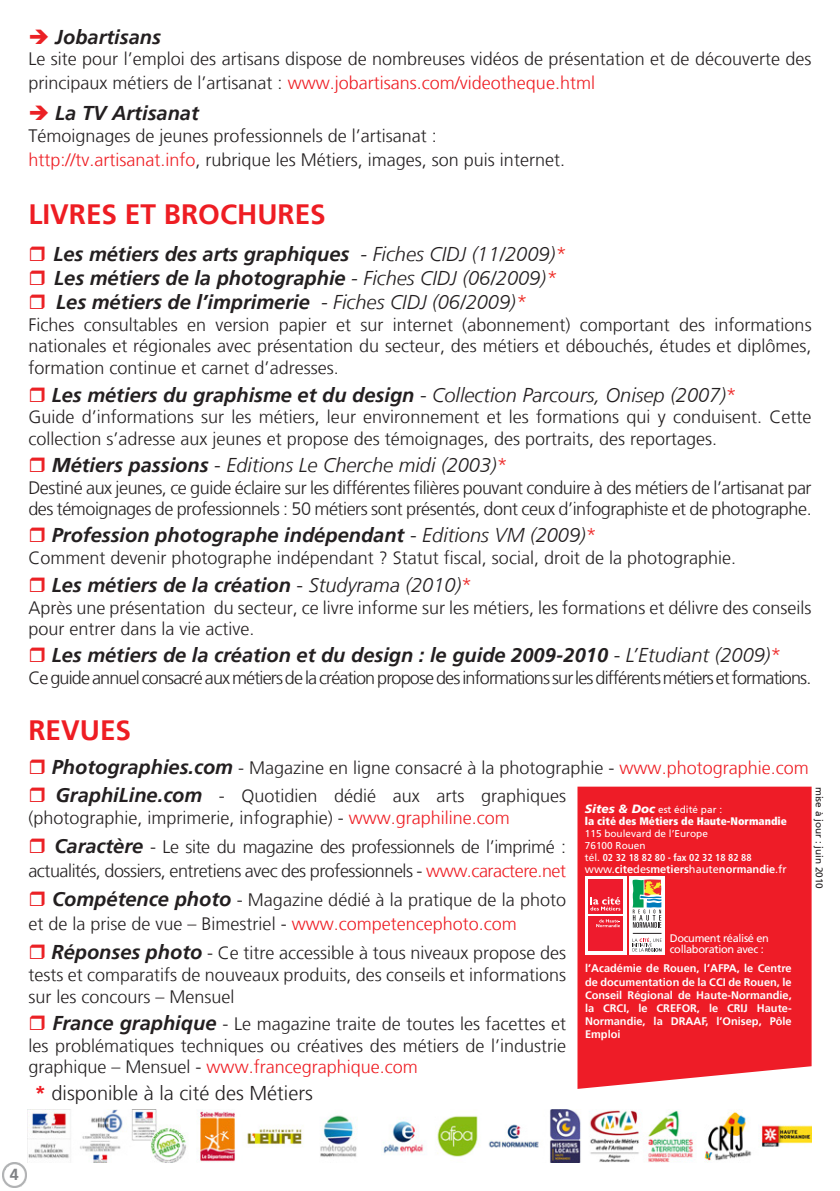
<style>
.page{position:relative;width:840px;height:1191px;background:#fff}
.page>*{position:absolute;margin:0;border:0;box-sizing:border-box;transform-origin:0 0}
.t1{font:700 28px "Frutiger";color:#ee1d23}
.t2{font:italic 700 20px "Frutiger";color:#231f20}
.t3{font:italic 300 20px "Frutiger";color:#231f20}
.t4{font:300 20px "Frutiger";color:#231f20}
.t5{font:300 18px/21.6px "Frutiger";color:#231f20}
.t6{font:300 18px/21.6px "Frutiger";letter-spacing:-.025em;color:#231f20}
.t7{font:300 18px "Frutiger";letter-spacing:-.045em;color:#231f20}
.t8{font:700 16px "Frutiger";color:#808285}
.t9{font:700 11px/13.2px "Frutiger 65";color:#fff;text-align:justify}
.t10{font:11px/10.4px "Frutiger";letter-spacing:-.03em;color:#fff}
.t11{font:900 condensed 11px "Frutiger";color:#fff}
.t12{font:10px "Frutiger";color:#fff}
.t13{font:700 condensed 10px "Frutiger";color:#fff}
.t14{font:10px "Frutiger 55 Roman";color:#fff}
.t15{font:10px "Frutiger 55 Roman";color:#231f20}
.s1{color:#eb2125}
.s2{color:#ee1d23}
.s3{font-weight:300}
.s4{font-weight:300;color:#ee2d27}
.s5{font-weight:300;font-style:normal}
.s6{font-weight:300;font-style:normal;color:#ee302f}
.s7{font-weight:700}
.s8{font-style:normal}
.s9{font-style:normal;color:#ee302f}
.s10{font-weight:700;font-style:italic;font-size:20px}
.s11{font-family:"Frutiger";font-weight:900;font-style:italic;font-size:12px}
.s12{font-weight:400;font-stretch:normal}
.s13{font-family:"Frutiger";font-weight:400}
.s14{font-weight:700;color:#ee1d23}
</style>
<div class="page">
<div style="left:577px;top:786px;width:234px;height:303px;background:#ee1c27"></div>
<div style="left:584px;top:876px;width:41px;height:79px;background:#fff"></div>
<svg style="left:628px;top:876px;width:36px;height:79px"></svg>
<svg style="left:632px;top:879px;width:29px;height:48px"></svg>
<svg style="left:632px;top:933px;width:29px;height:18px"></svg>
<div style="left:587px;top:879px;width:35px;height:35px;background:#ee1b2d"></div>
<svg style="left:590px;top:897px;width:30px;height:13px"></svg>
<div style="left:587px;top:916px;width:35px;height:35px;background:#ee1b2d"></div>
<svg style="left:596px;top:919px;width:23px;height:8px"></svg>
<img style="left:28px;top:1109px;width:783px;height:53px">
<img style="left:2px;top:1162px;width:25px;height:25px">
<p class="t2" style="left:28px;top:25px;width:134px"><span class="s1">➔</span> Jobartisans</p>
<p class="t5" style="left:28px;top:47px;width:784px;line-height:24px">Le site pour l’emploi des artisans dispose de nombreuses vidéos de présentation et de découverte des principaux métiers de l’artisanat : <span class="s2">www.jobartisans.com/videotheque.html</span></p>
<p class="t2" style="left:28px;top:102px;width:172px"><span class="s1">➔</span> La TV Artisanat</p>
<p class="t5" style="left:28px;top:125px;width:410px">Témoignages de jeunes professionnels de l’artisanat :</p>
<p class="t5" style="left:28px;top:149px;width:538px"><span class="s2">http://tv.artisanat.info</span>, rubrique les Métiers, images, son puis internet.</p>
<p class="t1" style="left:28px;top:197px;width:299px">LIVRES ET BROCHURES</p>
<p class="t2" style="left:53px;top:242px;width:514px">Les métiers des arts graphiques <span class="s3">- Fiches CIDJ (11/2009)</span><span class="s4">*</span></p>
<p class="t2" style="left:54px;top:266px;width:504px">Les métiers de la photographie <span class="s3">- Fiches CIDJ (06/2009)</span><span class="s4">*</span></p>
<p class="t2" style="left:56px;top:290px;width:472px">Les métiers de l’imprimerie <span class="s3">- Fiches CIDJ (06/2009)</span><span class="s4">*</span></p>
<p class="t5" style="left:28px;top:314px;width:784px;text-align:justify">Fiches consultables en version papier et sur internet (abonnement) comportant des informations nationales et régionales avec présentation du secteur, des métiers et débouchés, études et diplômes, formation continue et carnet d’adresses.</p>
<p class="t2" style="left:52px;top:383px;width:686px">Les métiers du graphisme et du design <span class="s5">-</span> <span class="s3">Collection Parcours, Onisep (2007)</span><span class="s6">*</span></p>
<p class="t5" style="left:28px;top:406px;width:784px">Guide d’informations sur les métiers, leur environnement et les formations qui y conduisent. Cette collection s’adresse aux jeunes et propose des témoignages, des portraits, des reportages.</p>
<p class="t3" style="left:52px;top:453px;width:457px"><span class="s7">Métiers passions</span> <span class="s8">-</span> Editions Le Cherche midi (2003)<span class="s9">*</span></p>
<p class="t6" style="left:28px;top:477px;width:784px">Destiné aux jeunes, ce guide éclaire sur les différentes filières pouvant conduire à des métiers de l’artisanat par des témoignages de professionnels : 50 métiers sont présentés, dont ceux d’infographiste et de photographe.</p>
<p class="t2" style="left:52px;top:523px;width:546px">Profession photographe indépendant <span class="s5">-</span> <span class="s3">Editions VM (2009)</span><span class="s6">*</span></p>
<p class="t5" style="left:28px;top:547px;width:709px">Comment devenir photographe indépendant ? Statut fiscal, social, droit de la photographie.</p>
<p class="t2" style="left:52px;top:573px;width:422px">Les métiers de la création <span class="s5">-</span> <span class="s3">Studyrama (2010)</span><span class="s6">*</span></p>
<p class="t5" style="left:28px;top:597px;width:784px">Après une présentation du secteur, ce livre informe sur les métiers, les formations et délivre des conseils pour entrer dans la vie active.</p>
<p class="t2" style="left:52px;top:643px;width:731px">Les métiers de la création et du design : le guide 2009-2010 <span class="s5">-</span> <span class="s3">L’Etudiant (2009)</span><span class="s6">*</span></p>
<p class="t7" style="left:28px;top:667px;width:784px">Ce guide annuel consacré aux métiers de la création propose des informations sur les différents métiers et formations.</p>
<p class="t1" style="left:28px;top:714px;width:104px">REVUES</p>
<p class="t5" style="left:52px;top:757px;width:758px"><span class="s10">Photographies.com</span> - Magazine en ligne consacré à la photographie - <span class="s2">www.photographie.com</span></p>
<p class="t5" style="left:28px;top:785px;width:539px;text-indent:27px"><span class="s10">GraphiLine.com</span> - Quotidien dédié aux arts graphiques (photographie, imprimerie, infographie) - <span class="s2">www.graphiline.com</span></p>
<p class="t6" style="left:28px;top:835px;width:539px;line-height:24px;text-align:right"><span class="s10">Caractère</span> - Le site du magazine des professionnels de l’imprimé : actualités, dossiers, entretiens avec des professionnels - <span class="s2">www.caractere.net</span></p>
<p class="t5" style="left:28px;top:888px;width:539px;line-height:24px;text-indent:24px"><span class="s10">Compétence photo</span> - Magazine dédié à la pratique de la photo et de la prise de vue – Bimestriel - <span class="s2">www.competencephoto.com</span></p>
<p class="t5" style="left:28px;top:942px;width:539px;text-align:justify;text-indent:23px"><span class="s10">Réponses photo</span> - Ce titre accessible à tous niveaux propose des tests et comparatifs de nouveaux produits, des conseils et informations sur les concours – Mensuel</p>
<p class="t15" style="left:824px;top:786px;width:104px;rotate:90deg">mise à jour : juin 2010</p>
<p class="t14" style="left:584px;top:803px;width:139px"><span class="s11">Sites &amp; Doc</span> est édité par :</p>
<p class="t11" style="left:584px;top:814px;width:203px">la cité des Métiers de Haute-Normandie</p>
<p class="t12" style="left:584px;top:827px;width:124px">115 boulevard de l’Europe</p>
<p class="t12" style="left:584px;top:839px;width:62px">76100 Rouen</p>
<p class="t13" style="left:584px;top:851px;width:168px"><span class="s12">tél.</span> 02 32 18 82 80 - fax 02 32 18 82 88</p>
<p class="t9" style="left:584px;top:862px;width:203px"><span class="s13">www.</span>cite<span class="s13">des</span>metiers<span class="s13">haute</span>normandie<span class="s13">.fr</span></p>
<p class="t10" style="left:669px;top:933px;width:101px">Document réalisé en collaboration avec :</p>
<p class="t9" style="left:584px;top:962px;width:208px">l’Académie de Rouen, l’AFPA, le Centre de documentation de la CCI de Rouen, le Conseil Régional de Haute-Normandie, la CRCI, le CREFOR, le CRIJ Haute-Normandie, la DRAAF, l’Onisep, Pôle Emploi</p>
<p class="t5" style="left:28px;top:1013px;width:539px;text-align:justify;text-indent:24px"><span class="s10">France graphique</span> - Le magazine traite de toutes les facettes et les problématiques techniques ou créatives des métiers de l’industrie graphique – Mensuel - <span class="s2">www.francegraphique.com</span></p>
<p class="t4" style="left:35px;top:1081px;width:279px"><span class="s14">*</span> disponible à la cité des Métiers</p>
<p class="t8" style="left:10px;top:1165px;width:10px">4</p>
</div>
